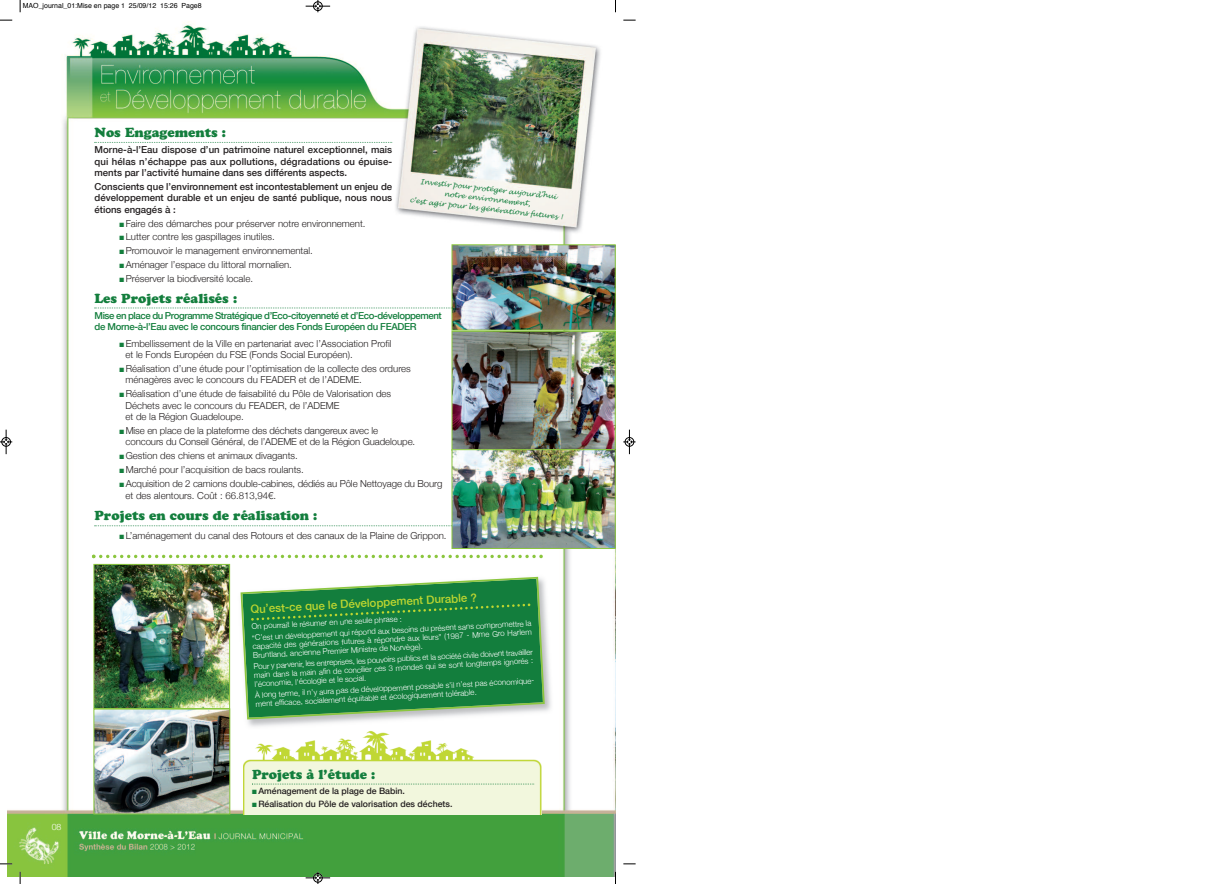
<style>
.page{position:relative;width:1231px;height:884px;background:#fff}
.page>*{position:absolute;margin:0;border:0;box-sizing:border-box;transform-origin:0 0}
.t1{font:13.12px "Cooper Black Std";color:#137e3d}
.t2{font:500 11.38px "Helvetica Neue";color:#bed630}
.t3{font:300 9.62px/11.4px "Helvetica Neue";color:#231f20}
.t4{font:500 9.62px/11.4px "Helvetica Neue";color:#231f20;text-align:justify}
.t5{font:500 9.62px/11.4px "Helvetica Neue";letter-spacing:-.04em;color:#137e3d}
.t6{font:500 8.75px "Helvetica Neue";color:#231f20}
.t7{font:300 8.75px "Helvetica Neue";color:#fff}
.t8{font:300 7.88px/8.8px "Helvetica Neue";color:#fff}
.t9{font:italic 7px/9.9px "Lucida Handwriting";color:#137e3d;text-align:center}
.t10{font:7px "Helvetica";color:#000}
.s1{color:#137e3d}
</style>
<div class="page">
<img style="left:8px;top:11px;width:607px;height:865px">
<svg style="left:95px;top:142px;width:297px;height:1px"></svg>
<svg style="left:95px;top:307px;width:357px;height:1px"></svg>
<svg style="left:95px;top:525px;width:357px;height:1px"></svg>
<img style="left:243px;top:729px;width:298px;height:85px">
<svg style="left:252px;top:783px;width:282px;height:1px"></svg>
<img style="left:452px;top:246px;width:163px;height:85px">
<div style="left:452px;top:244px;width:163px;height:86px;border:1px solid #8bc63e"></div>
<img style="left:454px;top:333px;width:159px;height:115px">
<div style="left:452px;top:331px;width:163px;height:119px;border:1px solid #8bc63e"></div>
<img style="left:454px;top:451px;width:159px;height:95px">
<div style="left:452px;top:449px;width:163px;height:99px;border:1px solid #8bc63e"></div>
<img style="left:96px;top:566px;width:132px;height:140px">
<div style="left:94px;top:564px;width:136px;height:144px;border:1px solid #8bc63e"></div>
<img style="left:96px;top:710px;width:132px;height:102px">
<div style="left:94px;top:708px;width:136px;height:106px;border:1px solid #8bc63e"></div>
<svg style="left:92px;top:554px;width:451px;height:4px"></svg>
<img style="left:236px;top:572px;width:320px;height:157px">
<img style="left:244px;top:729px;width:39px;height:2px">
<svg style="left:240px;top:576px;width:306px;height:144px"></svg>
<svg style="left:242px;top:578px;width:301px;height:139px"></svg>
<svg style="left:20px;top:0;width:1px;height:12px"></svg>
<svg style="left:0;top:20px;width:12px;height:1px"></svg>
<svg style="left:615px;top:0;width:1px;height:12px"></svg>
<svg style="left:623px;top:20px;width:13px;height:1px"></svg>
<svg style="left:20px;top:871px;width:1px;height:13px"></svg>
<svg style="left:0;top:863px;width:12px;height:1px"></svg>
<svg style="left:615px;top:871px;width:1px;height:13px"></svg>
<svg style="left:623px;top:863px;width:13px;height:1px"></svg>
<svg style="left:306px;top:0;width:24px;height:12px"></svg>
<svg style="left:306px;top:871px;width:24px;height:13px"></svg>
<svg style="left:0;top:429px;width:12px;height:25px"></svg>
<svg style="left:623px;top:429px;width:12px;height:25px"></svg>
<p class="t10" style="left:23px;top:2px;width:180px">MAO_journal_01:Mise en page 1 25/09/12 15:26 Page8</p>
<h1 class="t1" style="left:95px;top:128px;width:133px">Nos Engagements :</h1>
<p class="t4" style="left:95px;top:144px;width:299px">Morne-à-l’Eau dispose d’un patrimoine naturel exceptionnel, mais qui hélas n’échappe pas aux pollutions, dégradations ou épuise&shy;ments par l’activité humaine dans ses différents aspects.</p>
<p class="t4" style="left:95px;top:181px;width:299px">Conscients que l’environnement est incontestablement un enjeu de développement durable et un enjeu de santé publique, nous nous étions engagés à :</p>
<p class="t3" style="left:119px;top:217px;width:248px"><span class="s1">■</span> Faire des démarches pour préserver notre environnement.</p>
<p class="t3" style="left:119px;top:231px;width:157px"><span class="s1">■</span> Lutter contre les gaspillages inutiles.</p>
<p class="t3" style="left:119px;top:245px;width:195px"><span class="s1">■</span> Promouvoir le management environnemental.</p>
<p class="t3" style="left:119px;top:259px;width:174px"><span class="s1">■</span> Aménager l’espace du littoral mornalien.</p>
<p class="t3" style="left:119px;top:273px;width:135px"><span class="s1">■</span> Préserver la biodiversité locale.</p>
<h1 class="t1" style="left:95px;top:293px;width:144px">Les Projets réalisés :</h1>
<p class="t5" style="left:95px;top:309px;width:349px">Mise en place du Programme Stratégique d’Eco-citoyenneté et d’Eco-développement de Morne-à-l’Eau avec le concours financier des Fonds Européen du FEADER</p>
<p class="t3" style="left:126px;top:337px;width:268px;text-indent:-6px"><span class="s1">■</span> Embellissement de la Ville en partenariat avec l’Association Profil et le Fonds Européen du FSE (Fonds Social Européen).</p>
<p class="t3" style="left:126px;top:362px;width:287px;text-indent:-6px"><span class="s1">■</span> Réalisation d’une étude pour l’optimisation de la collecte des ordures ménagères avec le concours du FEADER et de l’ADEME.</p>
<p class="t3" style="left:126px;top:388px;width:267px;text-indent:-6px"><span class="s1">■</span> Réalisation d’une étude de faisabilité du Pôle de Valorisation des<br>Déchets avec le concours du FEADER, de l’ADEME<br>et de la Région Guadeloupe.</p>
<p class="t3" style="left:126px;top:424px;width:291px;text-indent:-6px"><span class="s1">■</span> Mise en place de la plateforme des déchets dangereux avec le concours du Conseil Général, de l’ADEME et de la Région Guadeloupe.</p>
<p class="t3" style="left:119px;top:449px;width:180px"><span class="s1">■</span> Gestion des chiens et animaux divagants.</p>
<p class="t3" style="left:119px;top:463px;width:186px"><span class="s1">■</span> Marché pour l’acquisition de bacs roulants.</p>
<p class="t3" style="left:126px;top:478px;width:318px;text-indent:-6px"><span class="s1">■</span> Acquisition de 2 camions double-cabines, dédiés au Pôle Nettoyage du Bourg et des alentours. Coût : 66.813,94€.</p>
<h1 class="t1" style="left:95px;top:511px;width:224px">Projets en cours de réalisation :</h1>
<p class="t3" style="left:119px;top:529px;width:329px"><span class="s1">■</span> L’aménagement du canal des Rotours et des canaux de la Plaine de Grippon.</p>
<p class="t9" style="left:412px;top:176px;width:155px;rotate:6deg">Investir pour protéger aujourd’hui notre environnement,<br>c’est agir pour les générations futures !</p>
<p class="t2" style="left:250px;top:602px;width:228px;rotate:-3deg">Qu’est-ce que le Développement Durable ?</p>
<p class="t8" style="left:251px;top:620px;width:281px;line-height:11.2px;rotate:-3deg">On pourrait le résumer en une seule phrase :<br>“C’est un développement qui répond aux besoins du présent sans compromettre la</p>
<p class="t8" style="left:252px;top:642px;width:281px;rotate:-3deg">capacité des générations futures à répondre aux leurs” (1987 - Mme Gro Harlem<br>Bruntland, ancienne Premier Ministre de Norvège).</p>
<p class="t8" style="left:253px;top:662px;width:281px;text-align:justify;rotate:-3deg">Pour y parvenir, les entreprises, les pouvoirs publics et la société civile doivent travailler main dans la main afin de concilier ces 3 mondes qui se sont longtemps ignorés : l’économie, l’écologie et le social.</p>
<p class="t8" style="left:255px;top:690px;width:280px;rotate:-3deg">À long terme, il n’y aura pas de développement possible s’il n’est pas économique&shy;ment efficace, socialement équitable et écologiquement tolérable.</p>
<p class="t7" style="left:52px;top:822px;width:11px">08</p>
<h1 class="t1" style="left:252px;top:769px;width:125px">Projets à l’étude :</h1>
<p class="t6" style="left:252px;top:785px;width:154px"><span class="s1">■</span> Aménagement de la plage de Babin.</p>
<p class="t6" style="left:252px;top:798px;width:202px"><span class="s1">■</span> Réalisation du Pôle de valorisation des déchets.</p>
</div>
